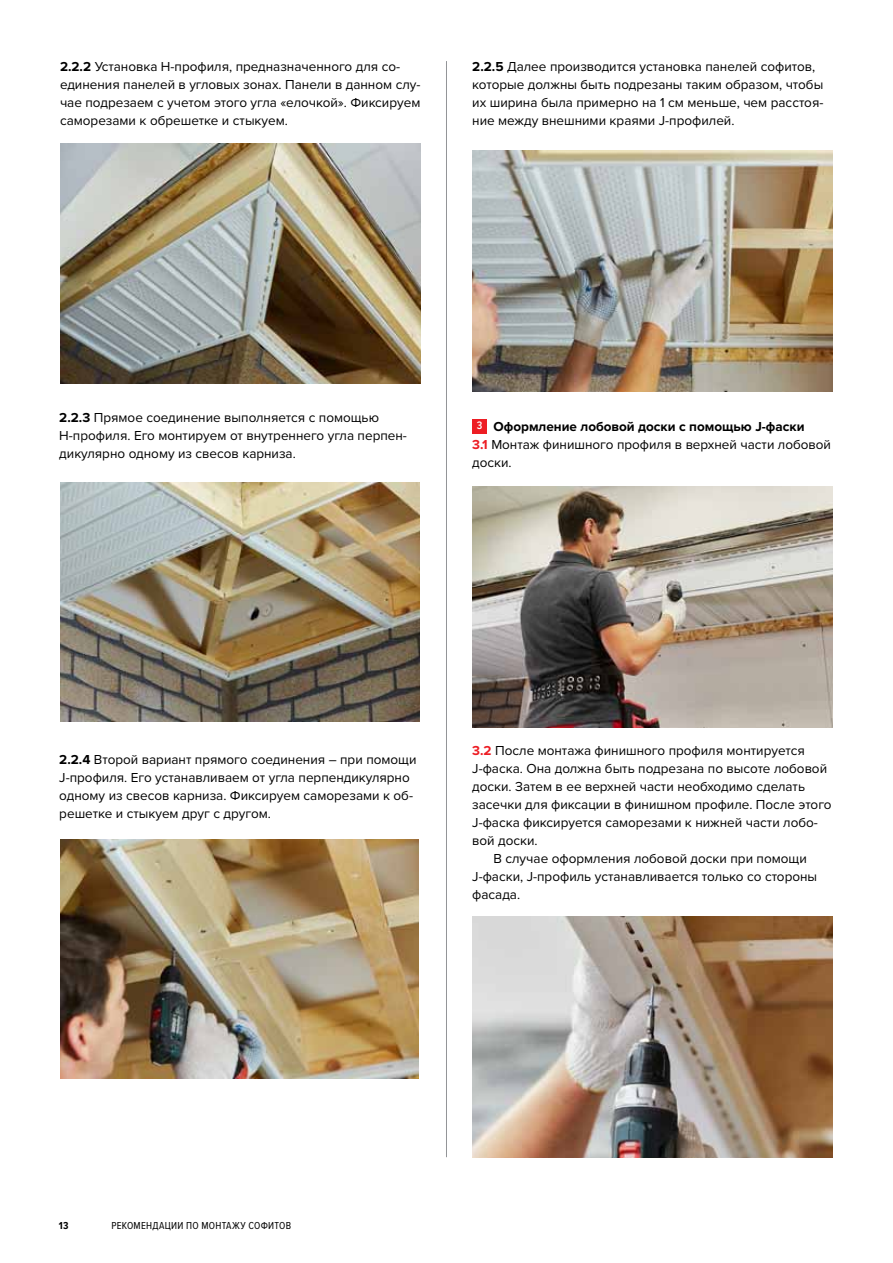
<style>
.page{position:relative;width:893px;height:1263px;background:#fff}
.page>*{position:absolute;margin:0;border:0;box-sizing:border-box;transform-origin:0 0}
.t1{font:13.5px/18px "Proxima Nova";color:#000}
.t2{font:600 11.25px "Proxima Nova Cond";color:#fff}
.t3{font:10.5px "Proxima Nova Cond";letter-spacing:.025em;color:#000}
.t4{font:700 10.5px "Proxima Nova Cond";color:#000}
.s1{font-weight:700}
.s2{font-weight:700;color:#ed1d24}
</style>
<div class="page">
<hr style="left:446px;top:61px;width:1px;height:1096px;background:#939598">
<img style="left:61px;top:482px;width:358px;height:240px">
<img style="left:60px;top:839px;width:359px;height:240px">
<img style="left:61px;top:144px;width:360px;height:240px">
<div style="left:472px;top:419px;width:15px;height:15px;background:#ed1d24"></div>
<img style="left:472px;top:486px;width:361px;height:241px">
<img style="left:472px;top:151px;width:361px;height:240px">
<img style="left:472px;top:916px;width:361px;height:241px">
<p class="t1" style="left:60px;top:57px;width:362px"><span class="s1">2.2.2</span> Установка H-профиля, предназначенного для со&shy;единения панелей в угловых зонах. Панели в данном слу&shy;чае подрезаем с учетом этого угла «елочкой». Фиксируем саморезами к обрешетке и стыкуем.</p>
<p class="t1" style="left:472px;top:57px;width:353px"><span class="s1">2.2.5</span> Далее производится установка панелей софитов, которые должны быть подрезаны таким образом, чтобы их ширина была примерно на 1 см меньше, чем расстоя&shy;ние между внешними краями J-профилей.</p>
<p class="t1" style="left:59px;top:408px;width:349px"><span class="s1">2.2.3</span> Прямое соединение выполняется с помощью<br>Н-профиля. Его монтируем от внутреннего угла перпен&shy;дикулярно одному из свесов карниза.</p>
<p class="t1" style="left:472px;top:417px;width:360px;text-indent:21px"><span class="s1">Оформление лобовой доски с помощью J-фаски<br></span><span class="s2">3.1</span> Монтаж финишного профиля в верхней части лобовой доски.</p>
<p class="t2" style="left:477px;top:419px;width:7px">3</p>
<p class="t1" style="left:59px;top:750px;width:359px"><span class="s1">2.2.4</span> Второй вариант прямого соединения – при помощи J-профиля. Его устанавливаем от угла перпендикулярно одному из свесов карниза. Фиксируем саморезами к об&shy;решетке и стыкуем друг с другом.</p>
<p class="t1" style="left:472px;top:741px;width:334px"><span class="s2">3.2</span> После монтажа финишного профиля монтируется</p>
<p class="t1" style="left:472px;top:759px;width:356px">J-фаска. Она должна быть подрезана по высоте лобовой</p>
<p class="t1" style="left:472px;top:777px;width:334px">доски. Затем в ее верхней части необходимо сделать</p>
<p class="t1" style="left:472px;top:795px;width:361px">засечки для фиксации в финишном профиле. После этого</p>
<p class="t1" style="left:472px;top:813px;width:347px">J-фаска фиксируется саморезами к нижней части лобо-</p>
<p class="t1" style="left:472px;top:831px;width:67px">вой доски.</p>
<p class="t1" style="left:493px;top:849px;width:315px">В случае оформления лобовой доски при помощи</p>
<p class="t1" style="left:472px;top:867px;width:346px">J-фаски, J-профиль устанавливается только со стороны</p>
<p class="t1" style="left:472px;top:885px;width:49px">фасада.</p>
<p class="t4" style="left:59px;top:1219px;width:11px">13</p>
<p class="t3" style="left:112px;top:1219px;width:23px">РЕ КОМЕНДА</p>
<p class="t3" style="left:165px;top:1219px;width:91px">ЦИИ по монтажу СОФИТО</p>
<p class="t3" style="left:286px;top:1219px;width:7px">В</p>
</div>
